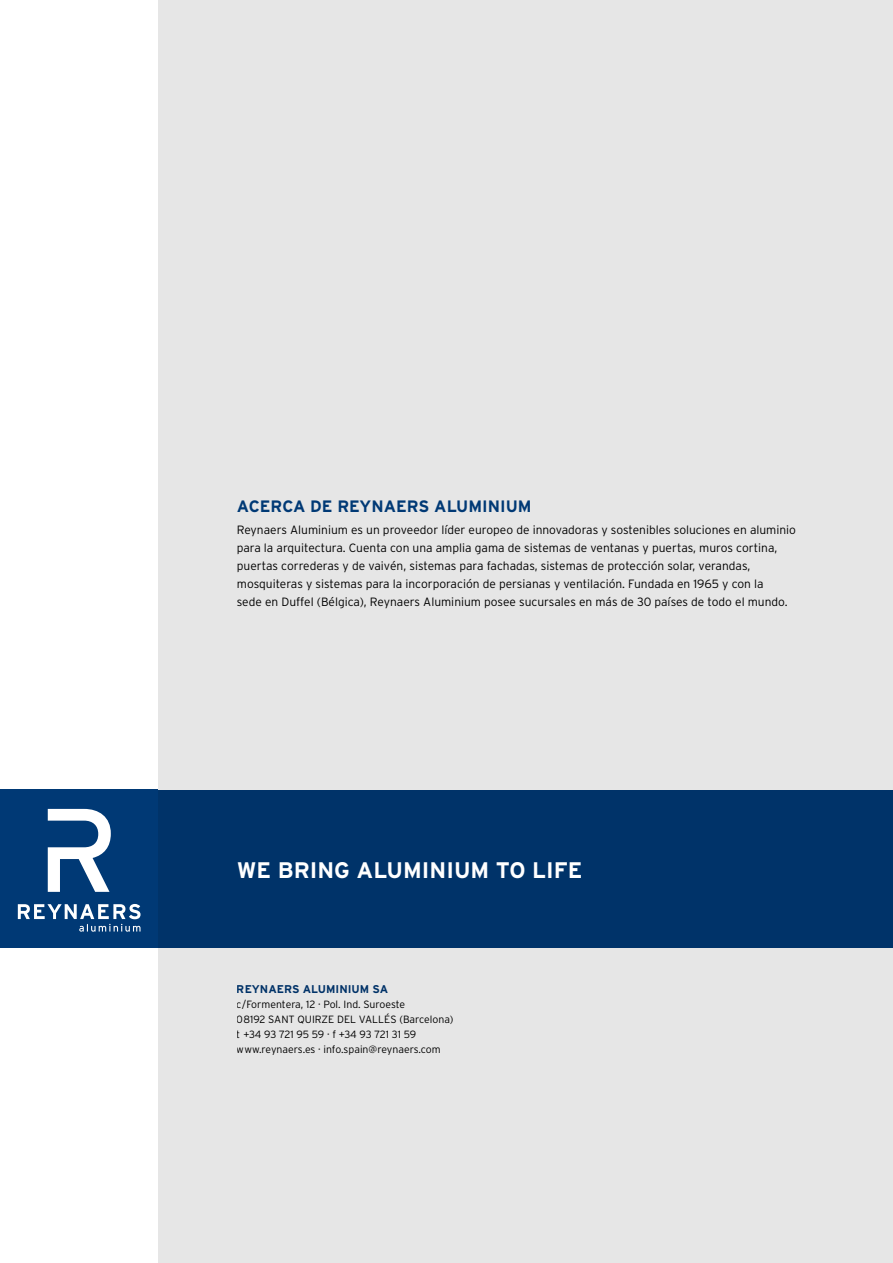
<style>
.page{position:relative;width:893px;height:1263px;background:#fff}
.page>*{position:absolute;margin:0;border:0;box-sizing:border-box;transform-origin:0 0}
.t1{font:700 22.5px "Interstate Rey";color:#fff}
.t2{font:700 16.5px "Interstate Rey";color:#003975}
.t3{font:300 12px/18px "Interstate Rey";color:#000}
.t4{font:700 11.25px "Interstate Rey";color:#003975}
.t5{font:300 10.5px/15px "Interstate Rey";color:#000}
</style>
<div class="page">
<div style="left:158px;top:0;width:735px;height:1263px;background:#e6e6e6"></div>
<div style="left:158px;top:789px;width:735px;height:158px;background:#003369"></div>
<div style="left:0;top:789px;width:158px;height:158px;background:#003975"></div>
<svg style="left:48px;top:809px;width:63px;height:83px"></svg>
<svg style="left:18px;top:904px;width:123px;height:28px"></svg>
<h2 class="t2" style="left:237px;top:496px;width:296px">ACERCA DE REYNAERS ALUMINIUM</h2>
<p class="t3" style="left:237px;top:521px;width:561px">Reynaers Aluminium es un proveedor líder europeo de innovadoras y sostenibles soluciones en aluminio para la arquitectura. Cuenta con una amplia gama de sistemas de ventanas y puertas, muros cortina, puertas correderas y de vaivén, sistemas para fachadas, sistemas de protección solar, verandas, mosquiteras y sistemas para la incorporación de persianas y ventilación. Fundada en 1965 y con la<br>sede en Duffel (Bélgica), Reynaers Aluminium posee sucursales en más de 30 países de todo el mundo.</p>
<h1 class="t1" style="left:237px;top:856px;width:56px">WE BRING</h1>
<h1 class="t1" style="left:357px;top:856px;width:16px">ALUMINIUM</h1>
<h1 class="t1" style="left:496px;top:856px;width:49px">TO LIFE</h1>
<p class="t4" style="left:237px;top:982px;width:153px">REYNAERS ALUMINIUM SA</p>
<p class="t5" style="left:237px;top:997px;width:218px">c/Formentera, 12 · Pol. Ind. Suroeste<br>08192 SANT QUIRZE DEL VALLÉS (Barcelona) t +34 93 721 95 59 · f +34 93 721 31 59 www.reynaers.es · info.spain@reynaers.com</p>
</div>
